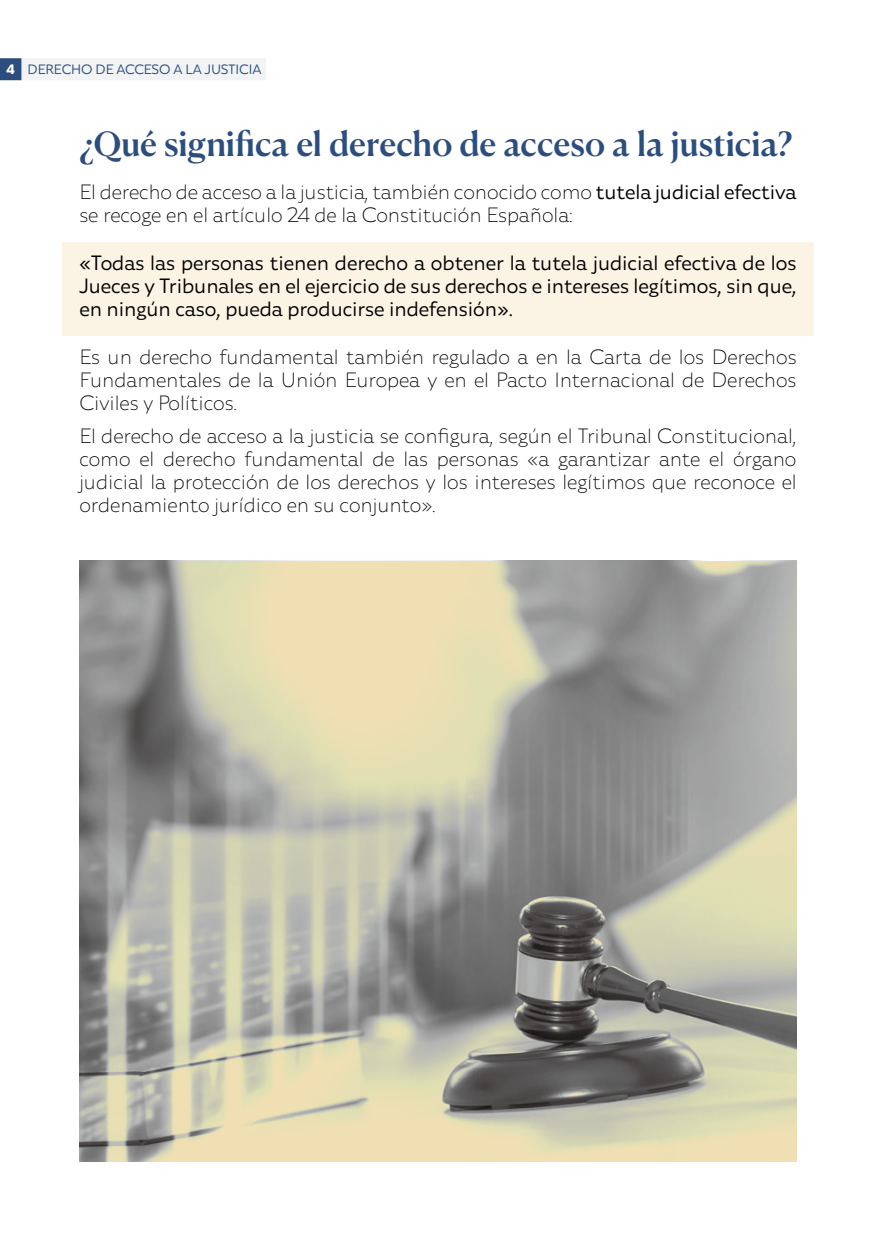
<style>
.page{position:relative;width:876px;height:1241px;background:#fff}
.page>*{position:absolute;margin:0;border:0;box-sizing:border-box;transform-origin:0 0}
.t1{font:500 33.25px "Canela Deck";letter-spacing:-.005em;color:#2c4e7f}
.t2{font:200 19.25px/23.1px "Agile Sans";color:#000;text-align:justify}
.t3{font:300 19.25px/23.1px "Agile Sans";color:#000;text-align:justify}
.t4{font:300 12.6px "Agile Sans";color:#2c4e7f}
.s1{font-weight:700;color:#fff}
.s2{font-weight:300}
</style>
<div class="page">
<div style="left:19px;top:58px;width:247px;height:22px;background:#f1f3f4"></div>
<div style="left:0;top:58px;width:21px;height:22px;background:#2c4e7f"></div>
<div style="left:62px;top:242px;width:752px;height:93px;background:#fbf4e4"></div>
<svg style="left:79px;top:561px;width:717px;height:600px;background:#b0ae9d"></svg>
<p class="t4" style="left:7px;top:61px;width:256px"><span class="s1">4</span> DERECHO DE ACCESO A LA JUSTICIA</p>
<h1 class="t1" style="left:79px;top:115px;width:714px">¿Qué significa el derecho de acceso a la justicia?</h1>
<p class="t2" style="left:79px;top:180px;width:718px">El derecho de acceso a la justicia, también conocido como <span class="s2">tutela judicial efectiva </span>se recoge en el artículo 24 de la Constitución Española:</p>
<p class="t3" style="left:79px;top:251px;width:718px">«Todas las personas tienen derecho a obtener la tutela judicial efectiva de los Jueces y Tribunales en el ejercicio de sus derechos e intereses legítimos, sin que, en ningún caso, pueda producirse indefensión».</p>
<p class="t2" style="left:79px;top:345px;width:718px">Es un derecho fundamental también regulado a en la Carta de los Derechos Fundamentales de la Unión Europea y en el Pacto Internacional de Derechos Civiles y Políticos.</p>
<p class="t2" style="left:79px;top:424px;width:718px">El derecho de acceso a la justicia se configura, según el Tribunal Constitucional, como el derecho fundamental de las personas «a garantizar ante el órgano judicial la protección de los derechos y los intereses legítimos que reconoce el ordenamiento jurídico en su conjunto».</p>
</div>
